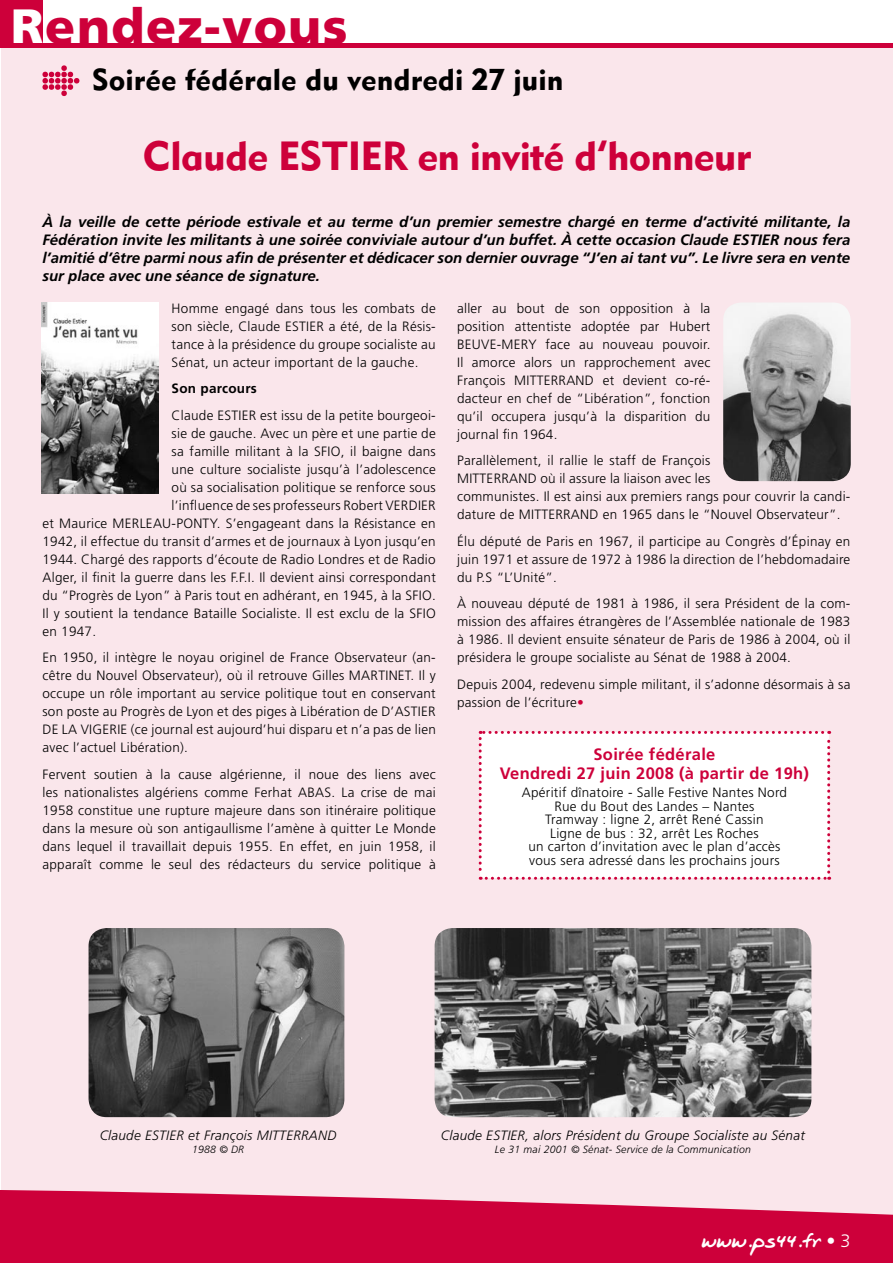
<style>
.page{position:relative;width:893px;height:1263px;background:#fff}
.page>*{position:absolute;margin:0;border:0;box-sizing:border-box;transform-origin:0 0}
.t1{font:900 49.5px "Frutiger";letter-spacing:.03em;color:#cd003a}
.t2{font:40.5px "Metro Black Two";letter-spacing:-.02em;color:#cd003a}
.t3{font:30px "Metro Black Two";color:#000}
.t4{font:18px "Ripley Script";color:#fff}
.t5{font:700 16.5px/19.8px "Frutiger";letter-spacing:.02em;color:#cd003a;text-align:center}
.t6{font:italic 700 15px/18px "Frutiger";color:#000;text-align:justify}
.t7{font:300 13.5px/18px "Frutiger";letter-spacing:.02em;color:#000;text-align:justify}
.t8{font:italic 300 13.5px "Frutiger";letter-spacing:.02em;color:#000}
.t9{font:700 13.5px "Frutiger";letter-spacing:.02em;color:#000}
.t10{font:italic 300 10.5px "Frutiger";letter-spacing:.02em;color:#000}
.s1{color:#fff}
.s2{font-weight:400;color:#cd003a}
.s3{font-family:"Frutiger";font-weight:300}
</style>
<div class="page">
<div style="left:1px;top:46px;width:892px;height:1186px;background:#fae6eb"></div>
<svg style="left:0;top:1190px;width:893px;height:73px;background:#d32154"></svg>
<div style="left:0;top:0;width:43px;height:44px;background:#cd003a"></div>
<div style="left:0;top:43px;width:893px;height:5px;background:#cd003a"></div>
<svg style="left:42px;top:65px;width:37px;height:31px"></svg>
<img style="left:89px;top:928px;width:255px;height:189px;border-radius:18px">
<img style="left:723px;top:302px;width:128px;height:179px;border-radius:18px">
<img style="left:435px;top:928px;width:376px;height:189px;border-radius:18px">
<img style="left:41px;top:302px;width:118px;height:191px">
<div style="left:479px;top:731px;width:351px;height:149px;background:#fff"></div>
<svg style="left:841px;top:1234px;width:8px;height:13px"></svg>
<h1 class="t1" style="left:11px;top:-4px;width:338px"><span class="s1">R</span>endez-vous</h1>
<h3 class="t3" style="left:92px;top:60px;width:473px">Soirée fédérale du vendredi 27 juin</h3>
<h2 class="t2" style="left:143px;top:130px;width:610px">Claude ESTIER en invité d’honneur</h2>
<p class="t6" style="left:42px;top:213px;width:809px">À la veille de cette période estivale et au terme d’un premier semestre chargé en terme d’activité militante, la Fédération invite les militants à une soirée conviviale autour d’un buffet. À cette occasion Claude ESTIER nous fera l’amitié d’être parmi nous afin de présenter et dédicacer son dernier ouvrage “J’en ai tant vu”. Le livre sera en vente sur place avec une séance de signature.</p>
<p class="t7" style="left:172px;top:299px;width:266px">Homme engagé dans tous les combats de son siècle, Claude ESTIER a été, de la Résis&shy;tance à la présidence du groupe socialiste au Sénat, un acteur important de la gauche.</p>
<p class="t9" style="left:172px;top:381px;width:87px">Son parcours</p>
<p class="t7" style="left:172px;top:406px;width:266px">Claude ESTIER est issu de la petite bourgeoi-</p>
<p class="t7" style="left:172px;top:424px;width:266px">sie de gauche. Avec un père et une partie de</p>
<p class="t7" style="left:172px;top:442px;width:266px">sa famille militant à la SFIO, il baigne dans</p>
<p class="t7" style="left:172px;top:460px;width:266px">une culture socialiste jusqu’à l’adolescence</p>
<p class="t7" style="left:172px;top:478px;width:266px">où sa socialisation politique se renforce sous</p>
<p class="t7" style="left:172px;top:496px;width:266px">l’influence de ses professeurs Robert VERDIER</p>
<p class="t7" style="left:42px;top:514px;width:395px">et Maurice MERLEAU-PONTY. S’engageant dans la Résistance en</p>
<p class="t7" style="left:42px;top:532px;width:395px">1942, il effectue du transit d’armes et de journaux à Lyon jusqu’en</p>
<p class="t7" style="left:42px;top:550px;width:395px">1944. Chargé des rapports d’écoute de Radio Londres et de Radio</p>
<p class="t7" style="left:42px;top:568px;width:395px">Alger, il finit la guerre dans les F.F.I. Il devient ainsi correspondant</p>
<p class="t7" style="left:42px;top:586px;width:395px">du “Progrès de Lyon” à Paris tout en adhérant, en 1945, à la SFIO.</p>
<p class="t7" style="left:42px;top:604px;width:395px">Il y soutient la tendance Bataille Socialiste. Il est exclu de la SFIO</p>
<p class="t7" style="left:42px;top:622px;width:55px">en 1947.</p>
<p class="t7" style="left:42px;top:648px;width:395px">En 1950, il intègre le noyau originel de France Observateur (an&shy;cêtre du Nouvel Observateur), où il retrouve Gilles MARTINET. Il y occupe un rôle important au service politique tout en conservant son poste au Progrès de Lyon et des piges à Libération de D’ASTIER DE LA VIGERIE (ce journal est aujourd’hui disparu et n’a pas de lien avec l’actuel Libération).</p>
<p class="t7" style="left:42px;top:765px;width:395px">Fervent soutien à la cause algérienne, il noue des liens avec les nationalistes algériens comme Ferhat ABAS. La crise de mai 1958 constitue une rupture majeure dans son itinéraire politique dans la mesure où son antigaullisme l’amène à quitter Le Monde dans lequel il travaillait depuis 1955. En effet, en juin 1958, il apparaît comme le seul des rédacteurs du service politique à</p>
<p class="t7" style="left:457px;top:299px;width:255px">aller au bout de son opposition à la position attentiste adoptée par Hubert BEUVE-MERY face au nouveau pouvoir.<br>Il amorce alors un rapprochement avec François MITTERRAND et devient co-ré&shy;dacteur en chef de “Libération”, fonction qu’il occupera jusqu’à la disparition du journal fin 1964.</p>
<p class="t7" style="left:457px;top:451px;width:395px;text-align:left">Parallèlement, il rallie le staff de François<br>MITTERRAND où il assure la liaison avec les<br>communistes. Il est ainsi aux premiers rangs pour couvrir la candi&shy;dature de MITTERRAND en 1965 dans le “Nouvel Observateur”.</p>
<p class="t7" style="left:457px;top:532px;width:395px">Élu député de Paris en 1967, il participe au Congrès d’Épinay en juin 1971 et assure de 1972 à 1986 la direction de l’hebdomadaire du P.S “L’Unité”.</p>
<p class="t7" style="left:457px;top:594px;width:395px;text-align:left">À nouveau député de 1981 à 1986, il sera Président de la com&shy;mission des affaires étrangères de l’Assemblée nationale de 1983 à 1986. Il devient ensuite sénateur de Paris de 1986 à 2004, où il présidera le groupe socialiste au Sénat de 1988 à 2004.</p>
<p class="t7" style="left:457px;top:675px;width:395px">Depuis 2004, redevenu simple militant, il s’adonne désormais à sa passion de l’écriture<span class="s2">•</span></p>
<p class="t5" style="left:500px;top:744px;width:311px">Soirée fédérale<br>Vendredi 27 juin 2008 (à partir de 19h)</p>
<p class="t7" style="left:522px;top:786px;width:267px;line-height:13.5px;text-align:center">Apéritif dînatoire - Salle Festive Nantes Nord Rue du Bout des Landes – Nantes<br>Tramway : ligne 2, arrêt René Cassin<br>Ligne de bus : 32 , arrêt Les Roches<br>un carton d’invitation avec le plan d’accès vous sera adressé dans les prochains jours</p>
<p class="t8" style="left:100px;top:1128px;width:238px">Claude ESTIER et François MITTERRAND</p>
<p class="t10" style="left:192px;top:1143px;width:54px">1988 © DR</p>
<p class="t8" style="left:441px;top:1128px;width:365px">Claude ESTIER, alors Président du Groupe Socialiste au Sénat</p>
<p class="t10" style="left:495px;top:1143px;width:257px">Le 31 mai 2001 © Sénat- Service de la Communication</p>
<h3 class="t4" style="left:701px;top:1230px;width:135px">www.ps44.fr <span class="s3">•</span></h3>
</div>
